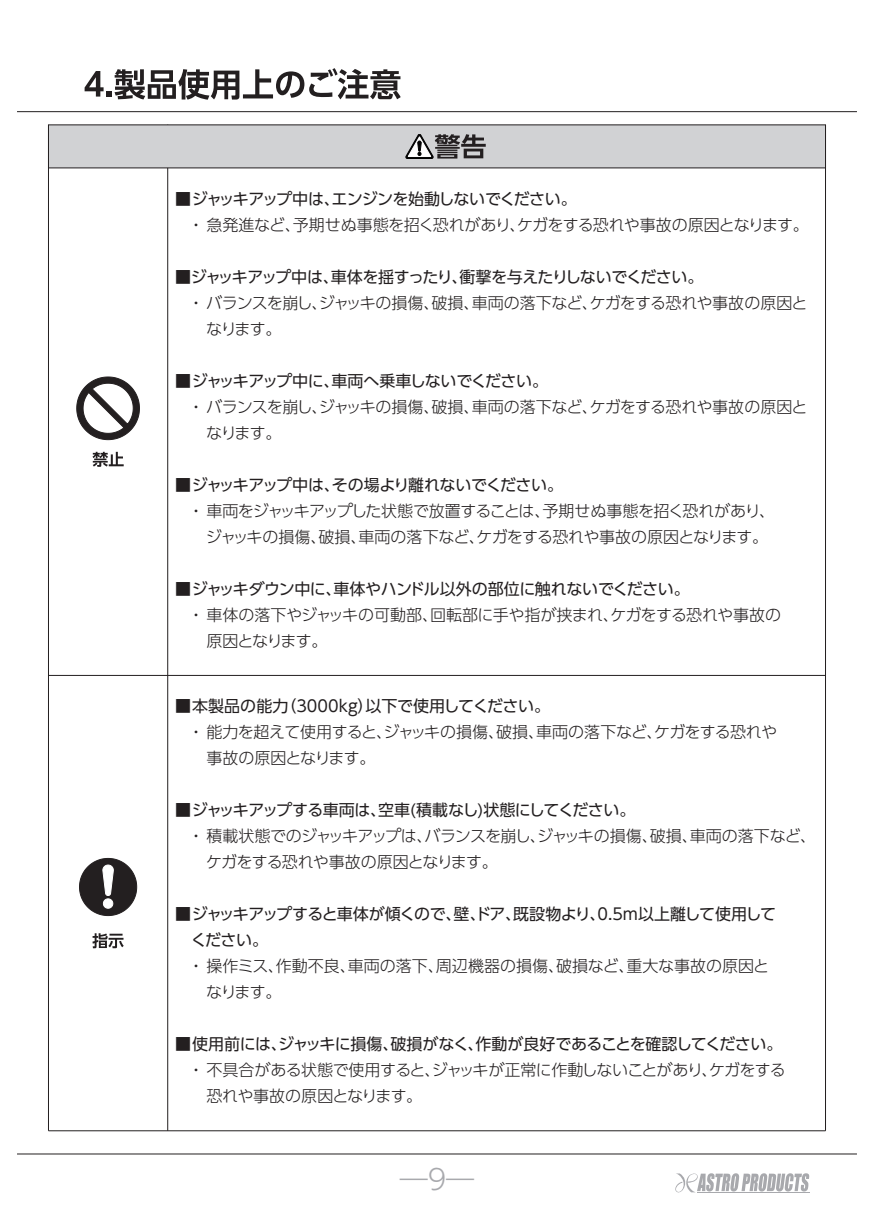
<style>
.page{position:relative;width:874px;height:1225px;background:#fff}
.page>*{position:absolute;margin:0;border:0;box-sizing:border-box;transform-origin:0 0}
.t1{font:300 28px "UD Shin Go Pr 6";color:#a8a9ad}
.t2{font:300 16px/26px "UD Shin Go Pr 6";letter-spacing:-.03em;color:#231f20}
.t3{font:16px/26px "UD Shin Go Pr 6";letter-spacing:-.03em;color:#231f20}
.t4{font:300 16px/26px "UD Shin Go Pr 6";color:#231f20}
.t5{font:16px "UD Shin Go Pr 6";color:#231f20}
.t6{font:16px "UD Shin Go Pr 6";letter-spacing:-.055em;color:#231f20}
</style>
<div class="page">
<svg style="left:675px;top:1173px;width:133px;height:20px"></svg>
<hr style="left:696px;top:1192px;width:113px;height:1px;background:#a8a9ad">
<hr style="left:17px;top:1153px;width:839px;height:1px;background:#231f20">
<hr style="left:48px;top:125px;width:1px;height:1005px;background:#231f20">
<hr style="left:48px;top:1130px;width:777px;height:1px;background:#231f20">
<hr style="left:48px;top:675px;width:777px;height:1px;background:#231f20">
<hr style="left:824px;top:125px;width:1px;height:1005px;background:#231f20">
<hr style="left:167px;top:125px;width:1px;height:1005px;background:#231f20">
<div style="left:48px;top:124px;width:777px;height:44px;background:#d1d2d4"></div>
<svg style="left:405px;top:134px;width:80px;height:24px"></svg>
<svg style="left:76px;top:376px;width:64px;height:65px"></svg>
<svg style="left:92px;top:452px;width:32px;height:15px"></svg>
<svg style="left:79px;top:857px;width:59px;height:59px"></svg>
<svg style="left:92px;top:933px;width:32px;height:15px"></svg>
<hr style="left:17px;top:111px;width:839px;height:1px;background:#231f20">
<svg style="left:85px;top:68px;width:315px;height:32px"></svg>
<p class="t6" style="left:175px;top:186px;width:403px">■ ジャッキアップ中は、エンジンを始動しないでください。</p>
<p class="t2" style="left:188px;top:211px;width:622px">・ 急発進など、予期せぬ事態を招く恐れがあり、ケガをする恐れや事故の原因となります。</p>
<p class="t3" style="left:175px;top:263px;width:529px">■ジャッキアップ中は、車体を揺すったり、衝撃を与えたりしないでください。</p>
<p class="t2" style="left:206px;top:289px;width:602px;text-indent:-18px">・ バランスを崩し、ジャッキの損傷、破損、車両の落下など、ケガをする恐れや事故の原因となります。</p>
<p class="t3" style="left:175px;top:367px;width:374px">■ ジャッキアップ中に、車両へ乗車しないでください。</p>
<p class="t2" style="left:206px;top:393px;width:602px;text-indent:-18px">・ バランスを崩し、ジャッキの損傷、破損、車両の落下など、ケガをする恐れや事故の原因となります。</p>
<p class="t3" style="left:175px;top:471px;width:389px">■ ジャッキアップ中は、その場より離れないでください。</p>
<p class="t2" style="left:206px;top:497px;width:570px;text-indent:-18px">・ 車両をジャッキアップした状態で放置することは、予期せぬ事態を招く恐れがあり、ジャッキの損傷、破損、車両の落下など、ケガをする恐れや事故の原因となります。</p>
<p class="t3" style="left:175px;top:575px;width:516px">■ ジャッキダウン中に、車体やハンドル以外の部位に触れないでください。</p>
<p class="t2" style="left:206px;top:601px;width:576px;text-indent:-18px">・ 車体の落下やジャッキの可動部、回転部に手や指が挟まれ、ケガをする恐れや事故の原因となります。</p>
<p class="t5" style="left:175px;top:693px;width:376px">■ 本製品の能力（3000kg）以下で使用してください。</p>
<p class="t2" style="left:206px;top:718px;width:572px;text-indent:-18px">・ 能力を超えて使用すると、ジャッキの損傷、破損、車両の落下など、ケガをする恐れや事故の原因となります。</p>
<p class="t3" style="left:175px;top:796px;width:461px">■ ジャッキアップする車両は、空車(積載なし)状態にしてください。</p>
<p class="t2" style="left:206px;top:822px;width:611px;text-indent:-18px">・ 積載状態でのジャッキアップは、バランスを崩し、ジャッキの損傷、破損、車両の落下など、ケガをする恐れや事故の原因となります。</p>
<p class="t3" style="left:191px;top:900px;width:586px;text-indent:-16px">■ ジャッキアップすると車体が傾くので、壁、ドア、既設物より、0.5m以上離して使用してください。</p>
<p class="t4" style="left:206px;top:952px;width:564px;text-indent:-18px">・ 操作ミス、作動不良、車両の落下、周辺機器の損傷、破損など、重大な事故の原因となります。</p>
<p class="t3" style="left:175px;top:1030px;width:608px">■ 使用前には、ジャッキに損傷、破損がなく、作動が良好であることを確認してください。</p>
<p class="t2" style="left:206px;top:1056px;width:580px;text-indent:-18px">・ 不具合がある状態で使用すると、ジャッキが正常に作動しないことがあり、ケガをする恐れや事故の原因となります。</p>
<h1 class="t1" style="left:399px;top:1156px;width:76px">―9―</h1>
</div>
